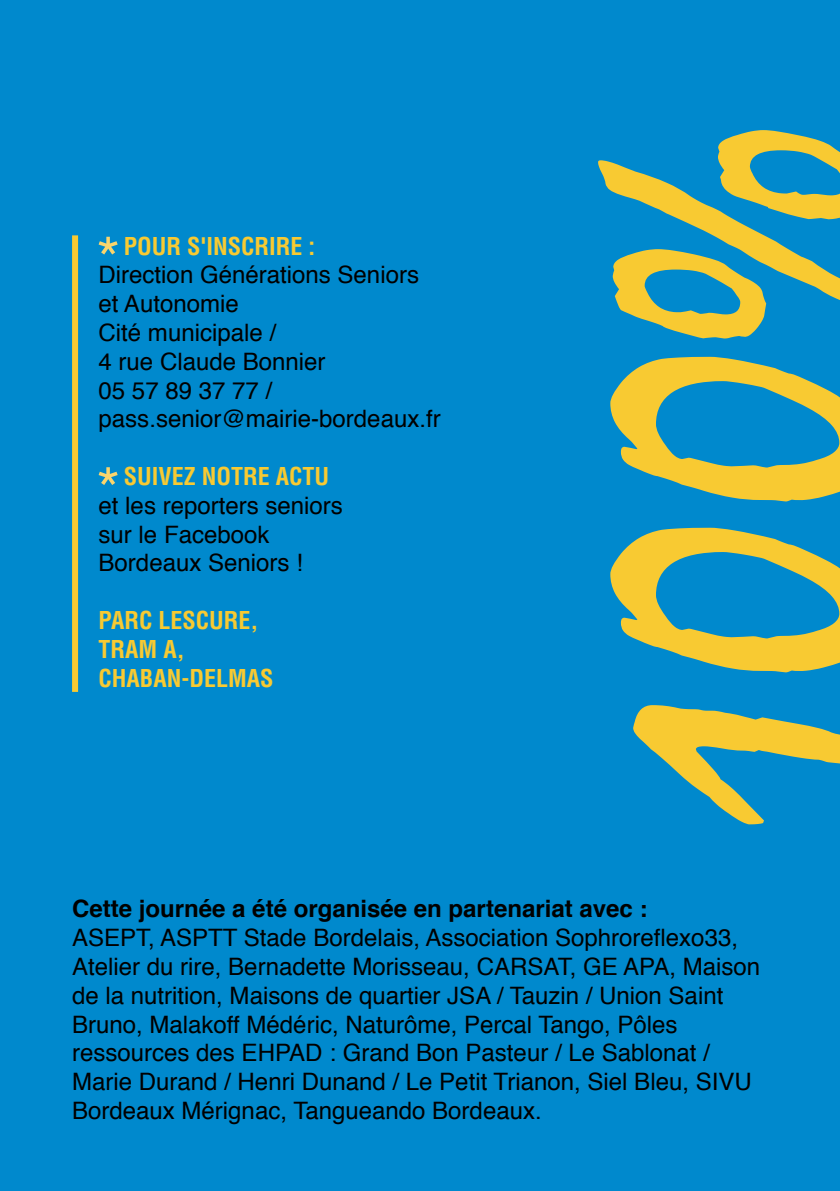
<style>
.page{position:relative;width:840px;height:1191px;background:#fff}
.page>*{position:absolute;margin:0;border:0;box-sizing:border-box;transform-origin:0 0}
.t1{font:379.6px "Mistral";color:#f8ca32}
.t2{font:24px/28.8px "Helvetica";color:#000}
.t3{font:700 condensed 24px/28.8px "Helvetica";color:#f8ca32}
.t4{font:700 24px "Helvetica";color:#000}
</style>
<div class="page">
<div style="left:0;top:0;width:839px;height:1191px;background:#0089cd"></div>
<svg style="left:98px;top:237px;width:20px;height:17px"></svg>
<svg style="left:98px;top:467px;width:20px;height:18px"></svg>
<div style="left:72px;top:235px;width:6px;height:457px;background:#f8ca32"></div>
<p class="t3" style="left:124px;top:231px;width:193px">POUR S'INSCRIRE :</p>
<p class="t2" style="left:98px;top:261px;width:343px">Direction Générations Seniors et Autonomie<br>Cité municipale /<br>4 rue Claude Bonnier<br>05 57 89 37 77 / pass.senior@mairie-bordeaux.fr</p>
<p class="t3" style="left:124px;top:462px;width:207px">SUIVEZ NOTRE ACTU</p>
<p class="t2" style="left:98px;top:492px;width:246px">et les reporters seniors sur le Facebook<br>Bordeaux Seniors !</p>
<p class="t3" style="left:98px;top:606px;width:176px">PARC LESCURE,<br>TRAM A,<br>CHABAN-DELMAS</p>
<h1 class="t1" style="left:537px;top:832px;width:716px;rotate:-90deg">100%</h1>
<p class="t4" style="left:72px;top:889px;width:576px">Cette journée a été organisée en partenariat avec :</p>
<p class="t2" style="left:72px;top:924px;width:689px">ASEPT, ASPTT Stade Bordelais, Association Sophroreflexo33, Atelier du rire, Bernadette Morisseau, CARSAT, GE APA, Maison de la nutrition, Maisons de quartier JSA / Tauzin / Union Saint Bruno, Malakoff Médéric, Naturôme, Percal Tango, Pôles ressources des EHPAD : Grand Bon Pasteur / Le Sablonat / Marie Durand / Henri Dunand / Le Petit Trianon, Siel Bleu, SIVU Bordeaux Mérignac, Tangueando Bordeaux.</p>
</div>
